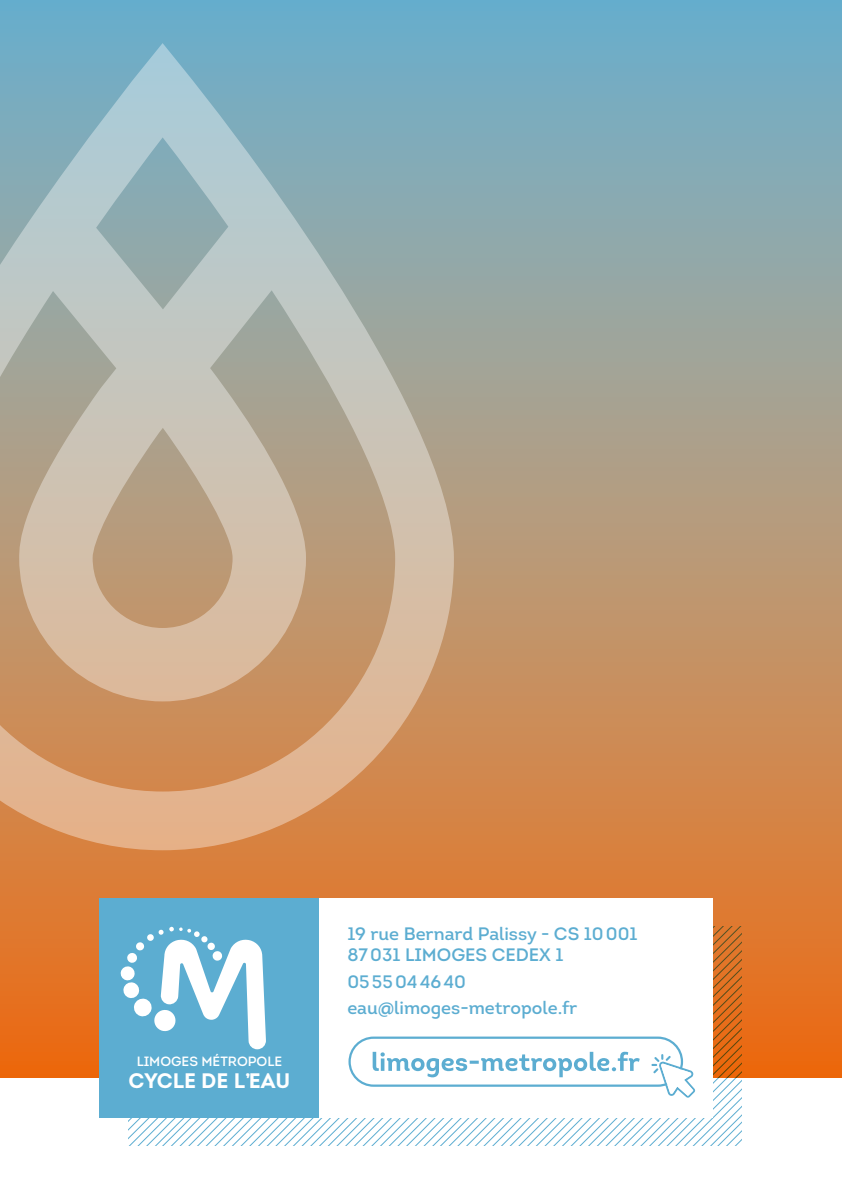
<style>
.page{position:relative;width:842px;height:1191px;background:#fff}
.page>*{position:absolute;margin:0;border:0;box-sizing:border-box;transform-origin:0 0}
.t1{font:21px "Intro Bold Caps";color:#fff}
.t2{font:600 18px/21.6px "Intro";color:#5cadd1}
.t3{font:13.4px "Intro Semi Bold Caps";color:#fff}
</style>
<div class="page">
<div style="left:0;top:0;width:842px;height:1077px;background:linear-gradient(to bottom,#71b8d6,#f47216)"></div>
<svg style="left:0;top:43px;width:454px;height:807px;background:#b6ac9b"></svg>
<div style="left:319px;top:898px;width:394px;height:219px;background:#fff"></div>
<svg style="left:348px;top:926px;width:393px;height:219px"></svg>
<div style="left:100px;top:898px;width:219px;height:219px;background:#5cadd1"></div>
<svg style="left:120px;top:926px;width:190px;height:219px"></svg>
<p class="t3" style="left:137px;top:1053px;width:147px">LIMOGES MÉTROPOLE</p>
<p class="t1" style="left:129px;top:1067px;width:163px">CYCLE DE L’EAU</p>
<p class="t2" style="left:347px;top:922px;width:292px">19 rue Bernard Palissy - CS 10001<br>87031 LIMOGES CEDEX 1</p>
<p class="t2" style="left:347px;top:968px;width:231px;line-height:26.4px">0555044640 eau@limoges-metropole.fr</p>
</div>
